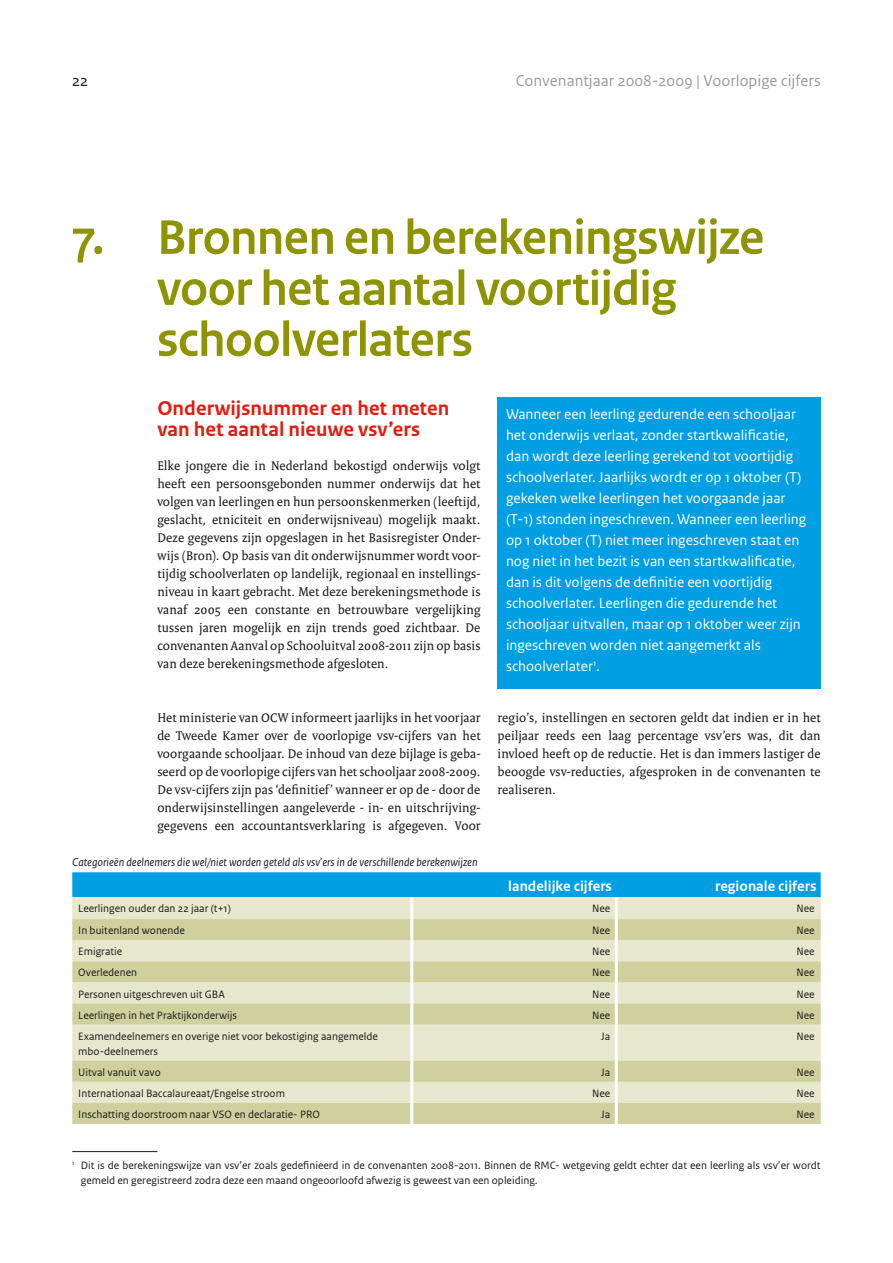
<style>
.page{position:relative;width:893px;height:1263px;background:#fff}
.page>*{position:absolute;margin:0;border:0;box-sizing:border-box;transform-origin:0 0}
.t1{font:700 51px/51px "Rijksoverheid Sans Heading";letter-spacing:-.005em;color:#8e9300}
.t2{font:700 21px/21px "Rijksoverheid Sans Text";letter-spacing:.005em;color:#e41b0e}
.t3{font:16.5px "Rijksoverheid Sans Text";color:#9c9c9c}
.t4{font:16.5px "Rijksoverheid Sans Text";color:#1a1a18}
.t5{font:15px/21px "Rijksoverheid Sans Text";color:#fff}
.t6{font:700 15px "Rijksoverheid Sans Text";color:#fff}
.t7{font:13.5px/18px "Rijksoverheid Serif";letter-spacing:.01em;color:#1a1a18;text-align:justify}
.t8{font:italic 12px "Rijksoverheid Sans Text";color:#1a1a18}
.t9{font:11.25px/15px "Rijksoverheid Sans Text";color:#1a1a18}
</style>
<div class="page">
<div style="left:497px;top:398px;width:324px;height:291px;background:#009ee3"></div>
<hr style="left:72px;top:1151px;width:85px;height:1px;background:#1a1a18">
<div style="left:72px;top:872px;width:749px;height:25px;background:#009ee3"></div>
<div style="left:72px;top:897px;width:749px;height:22px;background:#e7e7ce"></div>
<svg style="left:72px;top:919px;width:749px;height:205px;background:#dadbb5"></svg>
<hr style="left:410px;top:897px;width:3px;height:22px;background:#fff">
<hr style="left:615px;top:897px;width:3px;height:22px;background:#fff">
<hr style="left:410px;top:919px;width:3px;height:21px;background:#fff">
<hr style="left:615px;top:919px;width:3px;height:21px;background:#fff">
<hr style="left:410px;top:940px;width:3px;height:21px;background:#fff">
<hr style="left:615px;top:940px;width:3px;height:21px;background:#fff">
<hr style="left:410px;top:961px;width:3px;height:21px;background:#fff">
<hr style="left:615px;top:961px;width:3px;height:21px;background:#fff">
<hr style="left:410px;top:982px;width:3px;height:21px;background:#fff">
<hr style="left:615px;top:982px;width:3px;height:21px;background:#fff">
<hr style="left:410px;top:1003px;width:3px;height:21px;background:#fff">
<hr style="left:615px;top:1003px;width:3px;height:21px;background:#fff">
<hr style="left:410px;top:1024px;width:3px;height:37px;background:#fff">
<hr style="left:615px;top:1024px;width:3px;height:37px;background:#fff">
<hr style="left:410px;top:1061px;width:3px;height:21px;background:#fff">
<hr style="left:615px;top:1061px;width:3px;height:21px;background:#fff">
<hr style="left:410px;top:1082px;width:3px;height:21px;background:#fff">
<hr style="left:615px;top:1082px;width:3px;height:21px;background:#fff">
<hr style="left:410px;top:1103px;width:3px;height:21px;background:#fff">
<hr style="left:615px;top:1103px;width:3px;height:21px;background:#fff">
<p class="t4" style="left:72px;top:71px;width:18px">22</p>
<p class="t3" style="left:516px;top:71px;width:306px">Convenantjaar 2008-2009 | Voorlopige cijfers</p>
<h1 class="t1" style="left:157px;top:213px;width:608px;text-indent:-85px">7. Bronnen en berekeningswijze voor het aantal voortijdig schoolverlaters</h1>
<h2 class="t2" style="left:157px;top:398px;width:294px">Onderwijsnummer en het meten van het aantal nieuwe vsv’ers</h2>
<p class="t7" style="left:157px;top:456px;width:325px">Elke jongere die in Nederland bekostigd onderwijs volgt heeft een persoonsgebonden nummer onderwijs dat het volgen van leerlingen en hun persoonskenmerken (leeftijd, geslacht, etniciteit en onderwijsniveau) mogelijk maakt.<br>Deze gegevens zijn opgeslagen in het Basisregister Onder&shy;wijs (Bron). Op basis van dit onderwijsnummer wordt voor&shy;tijdig schoolverlaten op landelijk, regionaal en instellings&shy;niveau in kaart gebracht. Met deze berekeningsmethode is vanaf 2005 een constante en betrouwbare vergelijking tussen jaren mogelijk en zijn trends goed zichtbaar. De convenanten Aanval op Schooluitval 2008-2011 zijn op basis van deze berekeningsmethode afgesloten.</p>
<p class="t5" style="left:506px;top:403px;width:302px">Wanneer een leerling gedurende een schooljaar het onderwijs verlaat, zonder startkwalificatie, dan wordt deze leerling gerekend tot voortijdig schoolverlater. Jaarlijks wordt er op 1 oktober (T) gekeken welke leerlingen het voorgaande jaar (T-1) stonden ingeschreven. Wanneer een leerling op 1 oktober (T) niet meer ingeschreven staat en nog niet in het bezit is van een startkwalificatie, dan is dit volgens de definitie een voortijdig schoolverlater. Leerlingen die gedurende het schooljaar uitvallen, maar op 1 oktober weer zijn ingeschreven worden niet aangemerkt als schoolverlater<sup>1</sup>.</p>
<p class="t7" style="left:157px;top:708px;width:325px">Het ministerie van OCW informeert jaarlijks in het voorjaar de Tweede Kamer over de voorlopige vsv-cijfers van het voorgaande schooljaar. De inhoud van deze bijlage is geba&shy;seerd op de voorlopige cijfers van het schooljaar 2008-2009.<br>De vsv-cijfers zijn pas ‘definitief’ wanneer er op de - door de onderwijsinstellingen aangeleverde - in- en uitschrijving&shy;gegevens een accountantsverklaring is afgegeven. Voor</p>
<p class="t7" style="left:497px;top:708px;width:325px">regio’s, instellingen en sectoren geldt dat indien er in het peiljaar reeds een laag percentage vsv’ers was, dit dan invloed heeft op de reductie. Het is dan immers lastiger de beoogde vsv-reducties, afgesproken in de convenanten te realiseren.</p>
<p class="t8" style="left:72px;top:855px;width:407px">Categorieën deelnemers die wel/niet worden geteld als vsv’ers in de verschillende berekenwijzen</p>
<p class="t6" style="left:508px;top:877px;width:105px">landelijke cijfers</p>
<p class="t6" style="left:715px;top:877px;width:103px">regionale cijfers</p>
<p class="t9" style="left:78px;top:901px;width:154px">Leerlingen ouder dan 22 jaar (t+1)</p>
<p class="t9" style="left:592px;top:901px;width:20px">Nee</p>
<p class="t9" style="left:796px;top:901px;width:20px">Nee</p>
<p class="t9" style="left:78px;top:923px;width:108px">In buitenland wonende</p>
<p class="t9" style="left:592px;top:923px;width:20px">Nee</p>
<p class="t9" style="left:796px;top:923px;width:20px">Nee</p>
<p class="t9" style="left:78px;top:944px;width:46px">Emigratie</p>
<p class="t9" style="left:592px;top:944px;width:20px">Nee</p>
<p class="t9" style="left:796px;top:944px;width:20px">Nee</p>
<p class="t9" style="left:78px;top:965px;width:60px">Overledenen</p>
<p class="t9" style="left:592px;top:965px;width:20px">Nee</p>
<p class="t9" style="left:796px;top:965px;width:20px">Nee</p>
<p class="t9" style="left:78px;top:986px;width:148px">Personen uitgeschreven uit GBA</p>
<p class="t9" style="left:592px;top:986px;width:20px">Nee</p>
<p class="t9" style="left:796px;top:986px;width:20px">Nee</p>
<p class="t9" style="left:78px;top:1008px;width:160px">Leerlingen in het Praktijkonderwijs</p>
<p class="t9" style="left:592px;top:1008px;width:20px">Nee</p>
<p class="t9" style="left:796px;top:1008px;width:20px">Nee</p>
<p class="t9" style="left:78px;top:1029px;width:301px">Examendeelnemers en overige niet voor bekostiging aangemelde mbo-deelnemers</p>
<p class="t9" style="left:601px;top:1029px;width:11px">Ja</p>
<p class="t9" style="left:796px;top:1029px;width:20px">Nee</p>
<p class="t9" style="left:78px;top:1065px;width:84px">Uitval vanuit vavo</p>
<p class="t9" style="left:601px;top:1065px;width:11px">Ja</p>
<p class="t9" style="left:796px;top:1065px;width:20px">Nee</p>
<p class="t9" style="left:78px;top:1086px;width:208px">Internationaal Baccalaureaat/Engelse stroom</p>
<p class="t9" style="left:592px;top:1086px;width:20px">Nee</p>
<p class="t9" style="left:796px;top:1086px;width:20px">Nee</p>
<p class="t9" style="left:78px;top:1107px;width:243px">Inschatting doorstroom naar VSO en declaratie- PRO</p>
<p class="t9" style="left:601px;top:1107px;width:11px">Ja</p>
<p class="t9" style="left:796px;top:1107px;width:20px">Nee</p>
<p class="t9" style="left:81px;top:1158px;width:741px;text-indent:-9px"><sup>1</sup> Dit is de berekeningswijze van vsv’er zoals gedefinieerd in de convenanten 2008-2011. Binnen de RMC- wetgeving geldt echter dat een leerling als vsv’er wordt gemeld en geregistreerd zodra deze een maand ongeoorloofd afwezig is geweest van een opleiding.</p>
</div>
